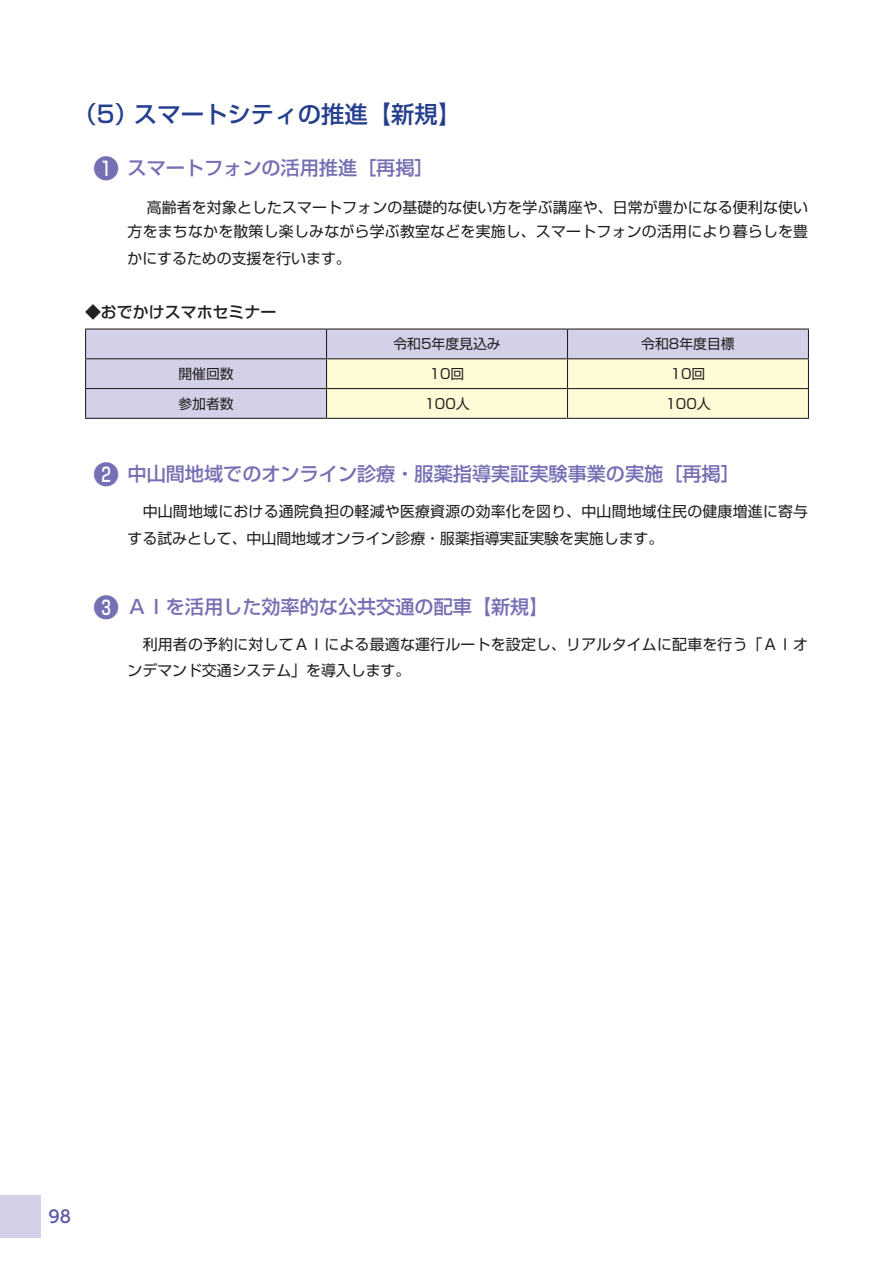
<style>
.page{position:relative;width:893px;height:1263px;background:#fff}
.page>*{position:absolute;margin:0;border:0;box-sizing:border-box;transform-origin:0 0}
.t1{font:500 23.4px "Shin Go Pro";color:#253f8e}
.t2{font:500 19.2px "Shin Go Pro";color:#756fb3}
.t3{font:500 16.95px "UD Shin Go Pro";color:#5a57a5}
.t4{font:500 15.9px "Shin Go Pro";color:#231f20}
.t5{font:14.85px/26.5px "Shin Go Pro";letter-spacing:.015em;color:#231f20}
.t6{font:13.8px "Shin Go Pro";color:#231f20}
.s1{font-size:25.5px}
</style>
<div class="page">
<div style="left:86px;top:330px;width:240px;height:88px;background:#d3d1e8"></div>
<hr style="left:85px;top:328px;width:242px;height:2px;background:#231f20">
<hr style="left:327px;top:328px;width:240px;height:2px;background:#231f20">
<hr style="left:567px;top:328px;width:242px;height:2px;background:#231f20">
<hr style="left:85px;top:358px;width:242px;height:1px;background:#231f20">
<hr style="left:85px;top:388px;width:242px;height:1px;background:#231f20">
<svg style="left:85px;top:330px;width:1px;height:88px"></svg>
<svg style="left:326px;top:330px;width:483px;height:88px;background:#e9e6d5"></svg>
<hr style="left:85px;top:418px;width:242px;height:1px;background:#231f20">
<hr style="left:327px;top:418px;width:240px;height:1px;background:#231f20">
<hr style="left:567px;top:418px;width:242px;height:1px;background:#231f20">
<div style="left:0;top:1195px;width:41px;height:42px;background:#d3d1e8"></div>
<h1 class="t1" style="left:73px;top:95px;width:390px">（5）スマートシティの推進【新規】</h1>
<p class="t2" style="left:94px;top:152px;width:342px"><span class="s1">❶</span> スマートフォンの活用推進［再掲］</p>
<p class="t5" style="left:128px;top:193px;width:682px;line-height:24.5px;text-align:right">高齢者を対象としたスマートフォンの基礎的な使い方を学ぶ講座や、日常が豊かになる便利な使い<br>方をまちなかを散策し楽しみながら学ぶ教室などを実施し、スマートフォンの活用により暮らしを豊</p>
<p class="t5" style="left:128px;top:243px;width:225px">かにするための支援を行います。</p>
<p class="t4" style="left:85px;top:299px;width:193px">◆おでかけスマホセミナー</p>
<p class="t6" style="left:393px;top:333px;width:109px">令和5年度見込み</p>
<p class="t6" style="left:641px;top:333px;width:95px">令和8年度目標</p>
<p class="t6" style="left:178px;top:362px;width:57px">開催回数</p>
<p class="t6" style="left:430px;top:362px;width:36px">10回</p>
<p class="t6" style="left:671px;top:362px;width:36px">10回</p>
<p class="t6" style="left:178px;top:392px;width:57px">参加者数</p>
<p class="t6" style="left:424px;top:392px;width:47px">100人</p>
<p class="t6" style="left:665px;top:392px;width:47px">100人</p>
<p class="t2" style="left:94px;top:458px;width:648px"><span class="s1">❷</span> 中山間地域でのオンライン診療・服薬指導実証実験事業の実施［再掲］</p>
<p class="t5" style="left:128px;top:496px;width:682px">　中山間地域における通院負担の軽減や医療資源の効率化を図り、中山間地域住民の健康増進に寄与する試みとして、中山間地域オンライン診療・服薬指導実証実験を実施します。</p>
<p class="t2" style="left:94px;top:591px;width:456px"><span class="s1">❸</span> ＡＩを活用した効率的な公共交通の配車【新規】</p>
<p class="t5" style="left:128px;top:629px;width:682px">　利用者の予約に対してＡＩによる最適な運行ルートを設定し、リアルタイムに配車を行う「ＡＩオンデマンド交通システム」を導入します。</p>
<p class="t3" style="left:48px;top:1202px;width:24px">98</p>
</div>
